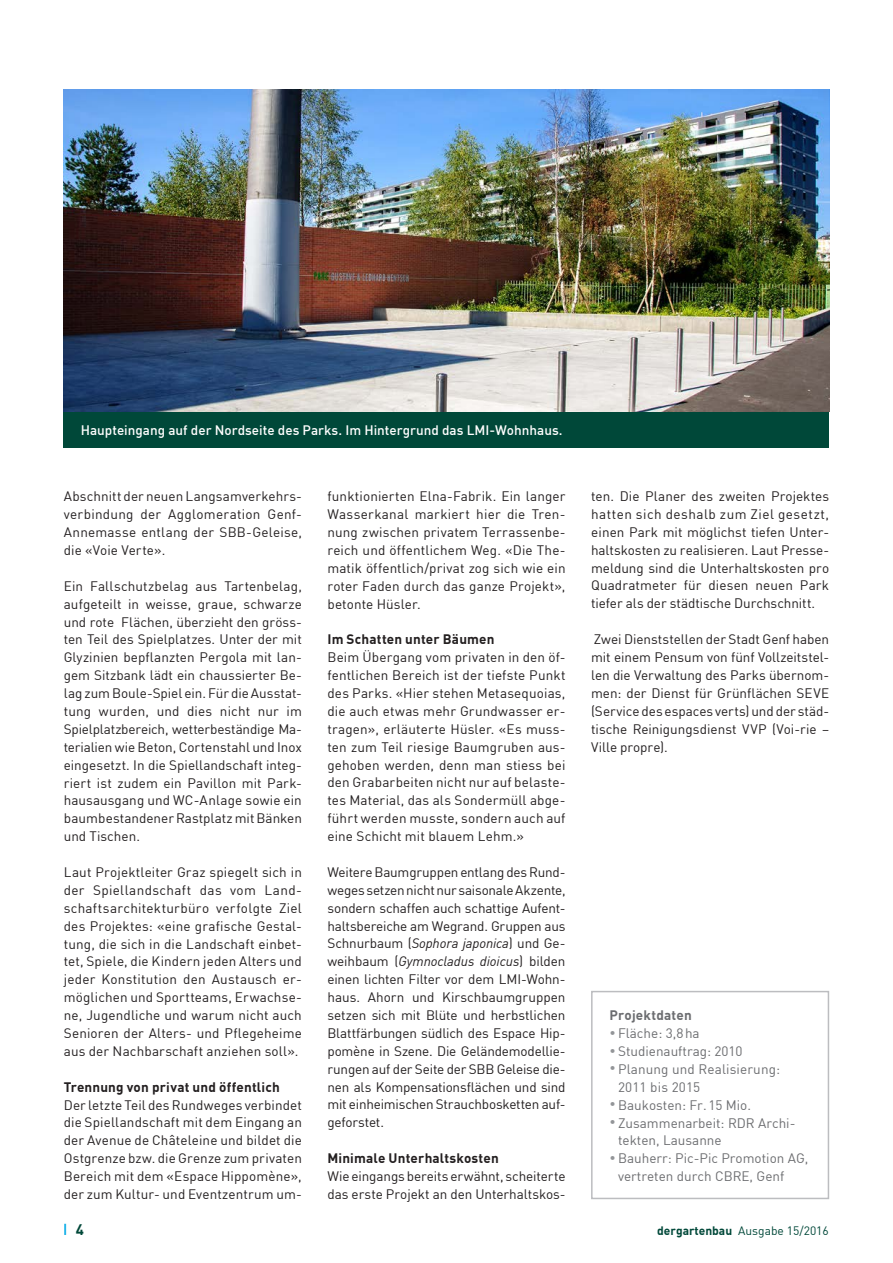
<style>
.page{position:relative;width:893px;height:1263px;background:#fff}
.page>*{position:absolute;margin:0;border:0;box-sizing:border-box;transform-origin:0 0}
.t1{font:700 15px "DIN Offc Pro";color:#004839}
.t2{font:13.5px/17.9px "DIN Offc Pro";letter-spacing:.005em;color:#231f20;text-align:justify}
.t3{font:13.5px/17.9px "DIN Offc Pro";color:#6c6d70}
.t4{font:700 13.5px "DIN Offc Pro";letter-spacing:.015em;color:#231f20}
.t5{font:500 13.5px "DIN Offc Pro";color:#fff}
.t6{font:700 13.5px "DIN Offc Pro";letter-spacing:.01em;color:#6c6d70}
.t7{font:12px "DIN Offc Pro";color:#004839}
.s1{font-style:italic}
.s2{font-size:12px;color:#939598}
.s3{font-weight:700}
</style>
<div class="page">
<svg style="left:64px;top:1224px;width:2px;height:11px"></svg>
<img style="left:64px;top:90px;width:765px;height:322px">
<div style="left:64px;top:412px;width:765px;height:36px;background:#004839"></div>
<div style="left:591px;top:991px;width:238px;height:208px;border:2px solid #bcbdc0"></div>
<p class="t5" style="left:81px;top:419px;width:483px">Haupteingang auf der Nordseite des Parks. Im Hintergrund das LMI-Wohnhaus.</p>
<p class="t2" style="left:64px;top:486px;width:240px">Abschnitt der neuen Langsamverkehrs&shy;verbindung der Agglomeration Genf-Annemasse entlang der SBB-Geleise, die «Voie Verte».</p>
<p class="t2" style="left:64px;top:576px;width:240px">Ein Fallschutzbelag aus Tartenbelag, aufgeteilt in weisse, graue, schwarze und rote Flächen, überzieht den gröss&shy;ten Teil des Spielplatzes. Unter der mit Glyzinien bepflanzten Pergola mit lan&shy;gem Sitzbank lädt ein chaussierter Be&shy;lag zum Boule-Spiel ein. Für die Ausstat&shy;tung wurden, und dies nicht nur im Spielplatzbereich, wetterbeständige Ma&shy;terialien wie Beton, Cortenstahl und Inox eingesetzt. In die Spiellandschaft integ&shy;riert ist zudem ein Pavillon mit Park&shy;hausausgang und WC-Anlage sowie ein baumbestandener Rastplatz mit Bänken und Tischen.</p>
<p class="t2" style="left:64px;top:862px;width:240px">Laut Projektleiter Graz spiegelt sich in der Spiellandschaft das vom Land&shy;schaftsarchitekturbüro verfolgte Ziel des Projektes: «eine grafische Gestal&shy;tung, die sich in die Landschaft einbet&shy;tet, Spiele, die Kindern jeden Alters und jeder Konstitution den Austausch er&shy;möglichen und Sportteams, Erwachse&shy;ne, Jugendliche und warum nicht auch Senioren der Alters- und Pflegeheime aus der Nachbarschaft anziehen soll».</p>
<p class="t4" style="left:64px;top:1075px;width:218px">Trennung von privat und öffentlich</p>
<p class="t2" style="left:64px;top:1094px;width:240px">Der letzte Teil des Rundweges verbindet die Spiellandschaft mit dem Eingang an der Avenue de Châteleine und bildet die Ostgrenze bzw. die Grenze zum privaten Bereich mit dem «Espace Hippomène», der zum Kultur- und Eventzentrum um-</p>
<p class="t2" style="left:327px;top:486px;width:240px">funktionierten Elna-Fabrik. Ein langer Wasserkanal markiert hier die Tren&shy;nung zwischen privatem Terrassenbe&shy;reich und öffentlichem Weg. «Die The&shy;matik öffentlich/privat zog sich wie ein roter Faden durch das ganze Projekt», betonte Hüsler.</p>
<p class="t4" style="left:327px;top:628px;width:169px">Im Schatten unter Bäumen</p>
<p class="t2" style="left:327px;top:647px;width:240px">Beim Übergang vom privaten in den öf&shy;fentlichen Bereich ist der tiefste Punkt des Parks. «Hier stehen Metasequoias, die auch etwas mehr Grundwasser er&shy;tragen», erläuterte Hüsler. «Es muss&shy;ten zum Teil riesige Baumgruben aus&shy;gehoben werden, denn man stiess bei den Grabarbeiten nicht nur auf belaste&shy;tes Material, das als Sondermüll abge&shy;führt werden musste, sondern auch auf eine Schicht mit blauem Lehm.»</p>
<p class="t2" style="left:327px;top:862px;width:240px">Weitere Baumgruppen entlang des Rund&shy;weges setzen nicht nur saisonale Akzente, sondern schaffen auch schattige Aufent&shy;haltsbereiche am Wegrand. Gruppen aus Schnurbaum (<span class="s1">Sophora japonica</span>) und Ge&shy;weihbaum (<span class="s1">Gymnocladus dioicus</span>) bilden einen lichten Filter vor dem LMI-Wohn&shy;haus. Ahorn und Kirschbaumgruppen setzen sich mit Blüte und herbstlichen Blattfärbungen südlich des Espace Hip&shy;pomène in Szene. Die Geländemodellie&shy;rungen auf der Seite der SBB Geleise die&shy;nen als Kompensationsflächen und sind mit einheimischen Strauchbosketten auf&shy;geforstet.</p>
<p class="t4" style="left:327px;top:1147px;width:173px">Minimale Unterhaltskosten</p>
<p class="t2" style="left:327px;top:1166px;width:240px">Wie eingangs bereits erwähnt, scheiterte das erste Projekt an den Unterhaltskos-</p>
<p class="t2" style="left:591px;top:486px;width:240px">ten. Die Planer des zweiten Projektes hatten sich deshalb zum Ziel gesetzt, einen Park mit möglichst tiefen Unter&shy;haltskosten zu realisieren. Laut Presse&shy;meldung sind die Unterhaltskosten pro Quadratmeter für diesen neuen Park tiefer als der städtische Durchschnitt.</p>
<p class="t2" style="left:591px;top:629px;width:240px">Zwei Dienststellen der Stadt Genf haben mit einem Pensum von fünf Vollzeitstel&shy;len die Verwaltung des Parks übernom&shy;men: der Dienst für Grünflächen SEVE (Service des espaces verts) und der städ&shy;tische Reinigungsdienst VVP (Voi-rie – Ville propre).</p>
<p class="t6" style="left:610px;top:1004px;width:84px">Projektdaten</p>
<p class="t3" style="left:610px;top:1023px;width:92px"><span class="s2">•</span> Fläche: 3,8ha</p>
<p class="t3" style="left:610px;top:1041px;width:135px"><span class="s2">•</span> Studienauftrag: 2010</p>
<p class="t3" style="left:618px;top:1059px;width:164px;text-indent:-9px"><span class="s2">•</span> Planung und Realisierung:<br>2011 bis 2015</p>
<p class="t3" style="left:610px;top:1094px;width:143px"><span class="s2">•</span> Baukosten: Fr.15 Mio.</p>
<p class="t3" style="left:618px;top:1112px;width:179px;text-indent:-9px"><span class="s2">•</span> Zusammenarbeit: RDR Archi&shy;tekten, Lausanne</p>
<p class="t3" style="left:618px;top:1148px;width:192px;text-indent:-9px"><span class="s2">•</span> Bauherr: Pic-Pic Promotion AG, vertreten durch CBRE, Genf</p>
<p class="t1" style="left:76px;top:1217px;width:10px">4</p>
<p class="t7" style="left:657px;top:1221px;width:173px"><span class="s3">dergartenbau</span> Ausgabe 15/2016</p>
</div>
